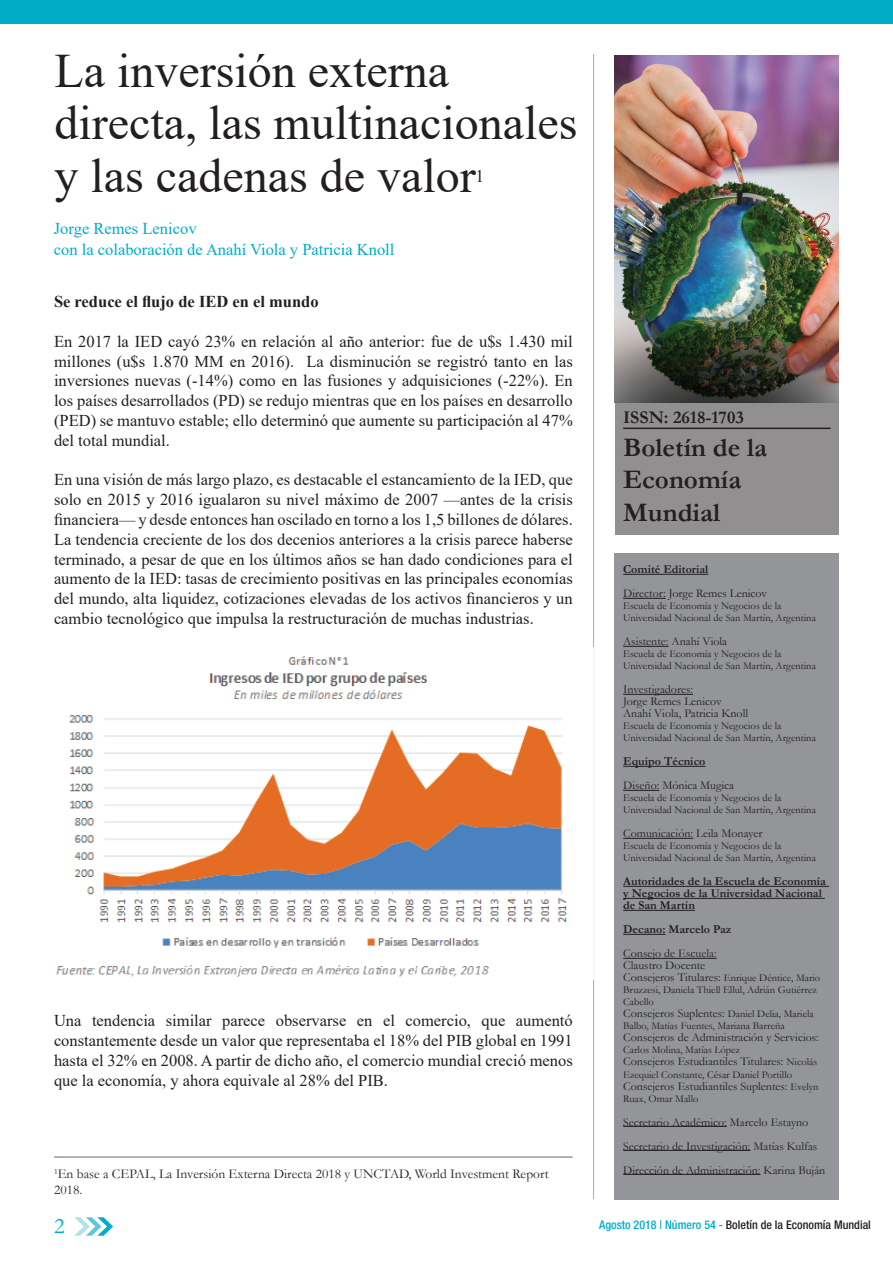
<style>
.page{position:relative;width:893px;height:1263px;background:#fff}
.page>*{position:absolute;margin:0;border:0;box-sizing:border-box;transform-origin:0 0}
.t1{font:48px/52.5px "Times New Roman";color:#231f20}
.t2{font:700 27px/32.4px "Garamond";color:#231f20}
.t3{font:22.5px "Garamond";color:#00acc8}
.t4{font:700 18px "Garamond";color:#231f20}
.t5{font:17.55px "Times New Roman";color:#231f20}
.t6{font:16.5px/19.8px "Times New Roman";color:#231f20;text-align:justify}
.t7{font:16.5px/21px "Times New Roman";color:#00acc8}
.t8{font:700 16.5px "Times New Roman";color:#231f20}
.t9{font:13.5px/16.2px "Garamond";color:#231f20}
.t10{font:12px/12px "Garamond";color:#231f20}
.t11{font:700 12px/12px "Garamond";color:#231f20}
.t12{font:500 condensed 12px "Helvetica Neue LT Pro";color:#231f20}
.t13{font:10.5px/12px "Garamond";color:#231f20}
.s1{font-size:10.5px}
.s2{color:#00acc8}
</style>
<div class="page">
<svg style="left:74px;top:1217px;width:39px;height:19px"></svg>
<div style="left:614px;top:553px;width:225px;height:646px;background:#939598"></div>
<hr style="left:623px;top:574px;width:85px;height:1px;background:#231f20">
<hr style="left:623px;top:598px;width:43px;height:1px;background:#231f20">
<hr style="left:623px;top:646px;width:45px;height:1px;background:#231f20">
<hr style="left:623px;top:694px;width:70px;height:1px;background:#231f20">
<hr style="left:623px;top:766px;width:83px;height:1px;background:#231f20">
<hr style="left:623px;top:790px;width:36px;height:1px;background:#231f20">
<hr style="left:623px;top:838px;width:70px;height:1px;background:#231f20">
<hr style="left:623px;top:886px;width:206px;height:1px;background:#231f20">
<hr style="left:623px;top:898px;width:202px;height:1px;background:#231f20">
<hr style="left:623px;top:910px;width:72px;height:1px;background:#231f20">
<hr style="left:623px;top:934px;width:43px;height:1px;background:#231f20">
<hr style="left:623px;top:958px;width:94px;height:1px;background:#231f20">
<hr style="left:623px;top:1126px;width:104px;height:1px;background:#231f20">
<hr style="left:623px;top:1150px;width:127px;height:1px;background:#231f20">
<hr style="left:623px;top:1174px;width:137px;height:1px;background:#231f20">
<hr style="left:593px;top:54px;width:1px;height:1145px;background:#a8a9ad">
<img style="left:56px;top:647px;width:538px;height:333px">
<img style="left:615px;top:55px;width:224px;height:347px">
<div style="left:615px;top:404px;width:223px;height:131px;background:#918f8f"></div>
<hr style="left:623px;top:428px;width:207px;height:1px;background:#231f20">
<div style="left:0;top:0;width:893px;height:23px;background:#00acc8"></div>
<hr style="left:54px;top:1157px;width:519px;height:1px;background:#666767">
<h1 class="t1" style="left:54px;top:43px;width:525px">La inversión externa directa, las multinacionales y las cadenas de valor</h1>
<p class="t5" style="left:476px;top:163px;width:10px">1</p>
<p class="t7" style="left:54px;top:217px;width:342px">Jorge Remes Lenicov<br>con la colaboración de Anahí Viola y Patricia Knoll</p>
<p class="t8" style="left:54px;top:290px;width:266px">Se reduce el flujo de IED en el mundo</p>
<p class="t6" style="left:54px;top:331px;width:520px">En 2017 la IED cayó 23% en relación al año anterior: fue de u$s 1.430 mil millones (u$s 1.870 MM en 2016). La disminución se registró tanto en las inversiones nuevas (-14%) como en las fusiones y adquisiciones (-22%). En los países desarrollados (PD) se redujo mientras que en los países en desarrollo (PED) se mantuvo estable; ello determinó que aumente su participación al 47% del total mundial.</p>
<p class="t6" style="left:54px;top:469px;width:520px">En una visión de más largo plazo, es destacable el estancamiento de la IED, que solo en 2015 y 2016 igualaron su nivel máximo de 2007 —antes de la crisis financiera— y desde entonces han oscilado en torno a los 1,5 billones de dólares.<br>La tendencia creciente de los dos decenios anteriores a la crisis parece haberse terminado, a pesar de que en los últimos años se han dado condiciones para el aumento de la IED: tasas de crecimiento positivas en las principales economías del mundo, alta liquidez, cotizaciones elevadas de los activos financieros y un cambio tecnológico que impulsa la restructuración de muchas industrias.</p>
<p class="t6" style="left:54px;top:1010px;width:520px">Una tendencia similar parece observarse en el comercio, que aumentó constantemente desde un valor que representaba el 18% del PIB global en 1991 hasta el 32% en 2008. A partir de dicho año, el comercio mundial creció menos que la economía, y ahora equivale al 28% del PIB.</p>
<p class="t9" style="left:54px;top:1165px;width:496px"><sup>1</sup>En base a CEPAL, La Inversión Externa Directa 2018 y UNCTAD, World Investment Report<br>2018.</p>
<h3 class="t3" style="left:54px;top:1211px;width:12px">2</h3>
<p class="t4" style="left:623px;top:405px;width:122px">ISSN: 2618-1703</p>
<h2 class="t2" style="left:623px;top:431px;width:145px">Boletín de la<br>Economía<br>Mundial</h2>
<p class="t11" style="left:623px;top:564px;width:87px">Comité Editorial</p>
<p class="t10" style="left:623px;top:587px;width:146px">Director: Jorge Remes Lenicov</p>
<p class="t13" style="left:623px;top:600px;width:194px">Escuela de Economía y Negocios de la<br>Universidad Nacional de San Martín, Argentina</p>
<p class="t10" style="left:623px;top:635px;width:105px">Asistente: Anahí Viola</p>
<p class="t13" style="left:623px;top:648px;width:194px">Escuela de Economía y Negocios de la<br>Universidad Nacional de San Martín, Argentina</p>
<p class="t10" style="left:623px;top:683px;width:126px">Investigadores:<br>Jorge Remes Lenicov<br>Anahí Viola, Patricia Knoll</p>
<p class="t13" style="left:623px;top:720px;width:194px">Escuela de Economía y Negocios de la<br>Universidad Nacional de San Martín, Argentina</p>
<p class="t11" style="left:623px;top:756px;width:84px">Equipo Técnico</p>
<p class="t10" style="left:623px;top:779px;width:112px">Diseño: Mónica Mugica</p>
<p class="t13" style="left:623px;top:792px;width:194px">Escuela de Economía y Negocios de la<br>Universidad Nacional de San Martín, Argentina</p>
<p class="t10" style="left:623px;top:827px;width:141px">Comunicación: Leila Monayer</p>
<p class="t13" style="left:623px;top:840px;width:194px">Escuela de Economía y Negocios de la<br>Universidad Nacional de San Martín, Argentina</p>
<p class="t11" style="left:623px;top:876px;width:204px">Autoridades de la Escuela de Economía y Negocios de la Universidad Nacional de San Martín</p>
<p class="t11" style="left:623px;top:924px;width:110px">Decano: Marcelo Paz</p>
<p class="t10" style="left:623px;top:947px;width:199px">Consejo de Escuela:<br>Claustro Docente<br>Consejeros Titulares: <span class="s1">Enrique Déntice, Mario</span></p>
<p class="t13" style="left:623px;top:984px;width:195px">Bruzzesi, Daniela Thiell Ellul, Adrián Gutiérrez<br>Cabello</p>
<p class="t10" style="left:623px;top:1007px;width:192px">Consejeros Suplentes: <span class="s1">Daniel Delia, Mariela</span></p>
<p class="t13" style="left:623px;top:1020px;width:163px">Balbo, Matías Fuentes, Mariana Barreña</p>
<p class="t10" style="left:623px;top:1031px;width:197px">Consejeros de Administración y Servicios:</p>
<p class="t13" style="left:623px;top:1044px;width:118px">Carlos Molina, Matías López</p>
<p class="t10" style="left:623px;top:1055px;width:196px">Consejeros Estudiantiles Titulares: <span class="s1">Nicolás</span></p>
<p class="t13" style="left:623px;top:1068px;width:170px">Ezequiel Constante, César Daniel Portillo</p>
<p class="t10" style="left:623px;top:1079px;width:197px">Consejeros Estudiantiles Suplentes: <span class="s1">Evelyn</span></p>
<p class="t13" style="left:623px;top:1092px;width:77px">Ruax, Omar Mallo</p>
<p class="t10" style="left:623px;top:1109px;width:204px;line-height:24px">Secretario Académico: Marcelo Estayno<br>Secretario de Investigación: Matías Kulfas<br>Dirección de Administración: Karina Buján</p>
<p class="t12" style="left:599px;top:1217px;width:273px"><span class="s2">Agosto 2018 | Número 54 -</span> Boletín de la Economía Mundial</p>
</div>
